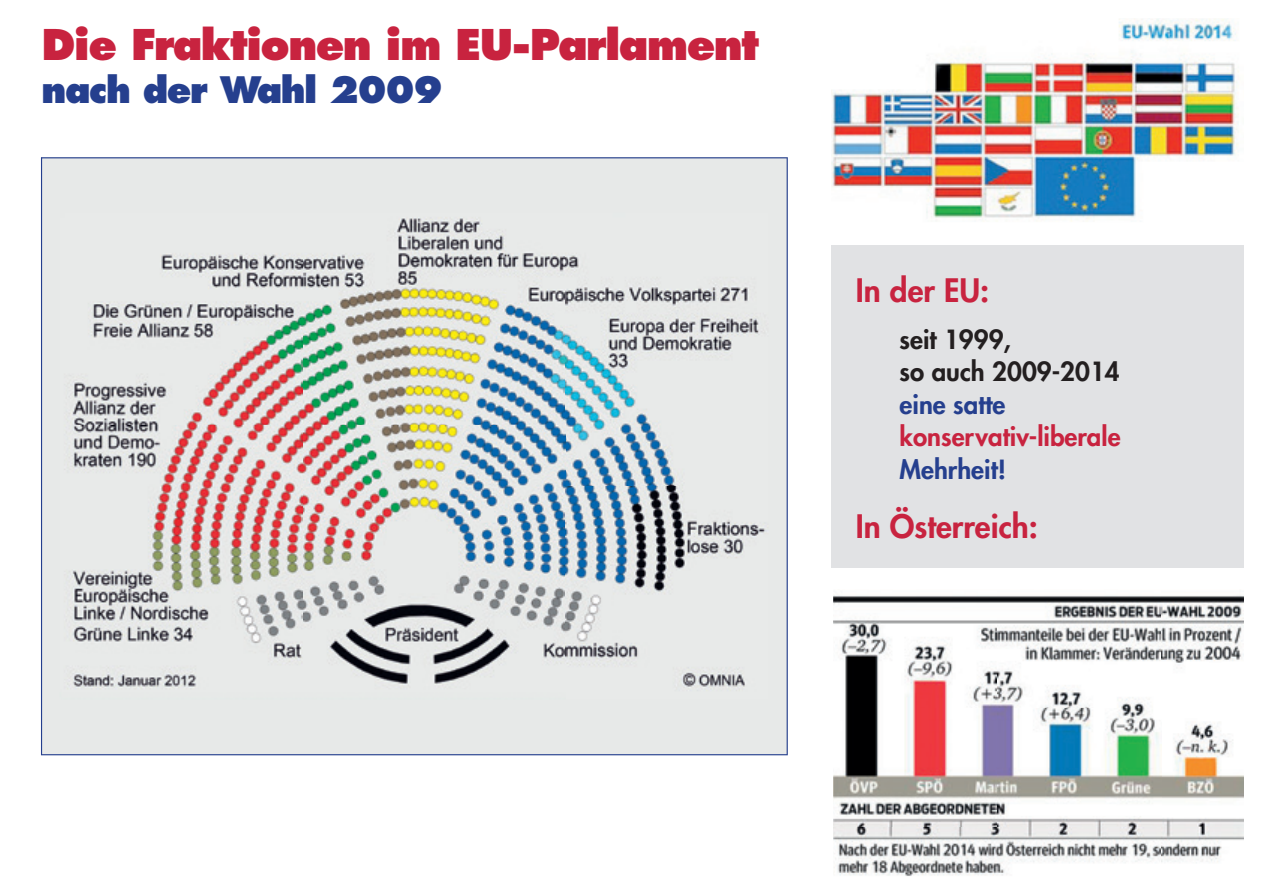
<style>
.page{position:relative;width:1263px;height:893px;background:#fff}
.page>*{position:absolute;margin:0;border:0;box-sizing:border-box;transform-origin:0 0}
.t1{font:800 41.25px "Futura Std";letter-spacing:-.04em;color:#c8233f}
.t2{font:800 35.4px "Futura Std";letter-spacing:-.04em;color:#253f8e}
.t3{font:800 31.5px "Futura Std";color:#c8233f}
.t4{font:800 25.8px/32.5px "Futura Std";color:#231f20}
.t5{font:800 25.8px "Futura Std";color:#c8233f}
.t6{font:800 25.8px "Futura Std";color:#253f8e}
</style>
<div class="page">
<svg style="left:41px;top:157px;width:747px;height:598px;background:#cfd1d1"></svg>
<img style="left:833px;top:595px;width:410px;height:281px">
<img style="left:831px;top:18px;width:408px;height:204px">
<div style="left:831px;top:245px;width:412px;height:323px;background:#e1e2e4"></div>
<p class="t1" style="left:42px;top:19px;width:719px">Die Fraktionen im EU-Parlament</p>
<p class="t2" style="left:42px;top:67px;width:403px">nach der Wahl 2009</p>
<p class="t3" style="left:856px;top:270px;width:135px">In der EU:</p>
<p class="t4" style="left:900px;top:323px;width:222px">seit 1999,<br>so auch 2009-2014</p>
<p class="t6" style="left:900px;top:388px;width:107px">eine satte</p>
<p class="t5" style="left:900px;top:421px;width:222px">konservativ-liberale</p>
<p class="t6" style="left:900px;top:453px;width:108px">Mehrheit!</p>
<p class="t3" style="left:856px;top:506px;width:184px">In Österreich:</p>
</div>
